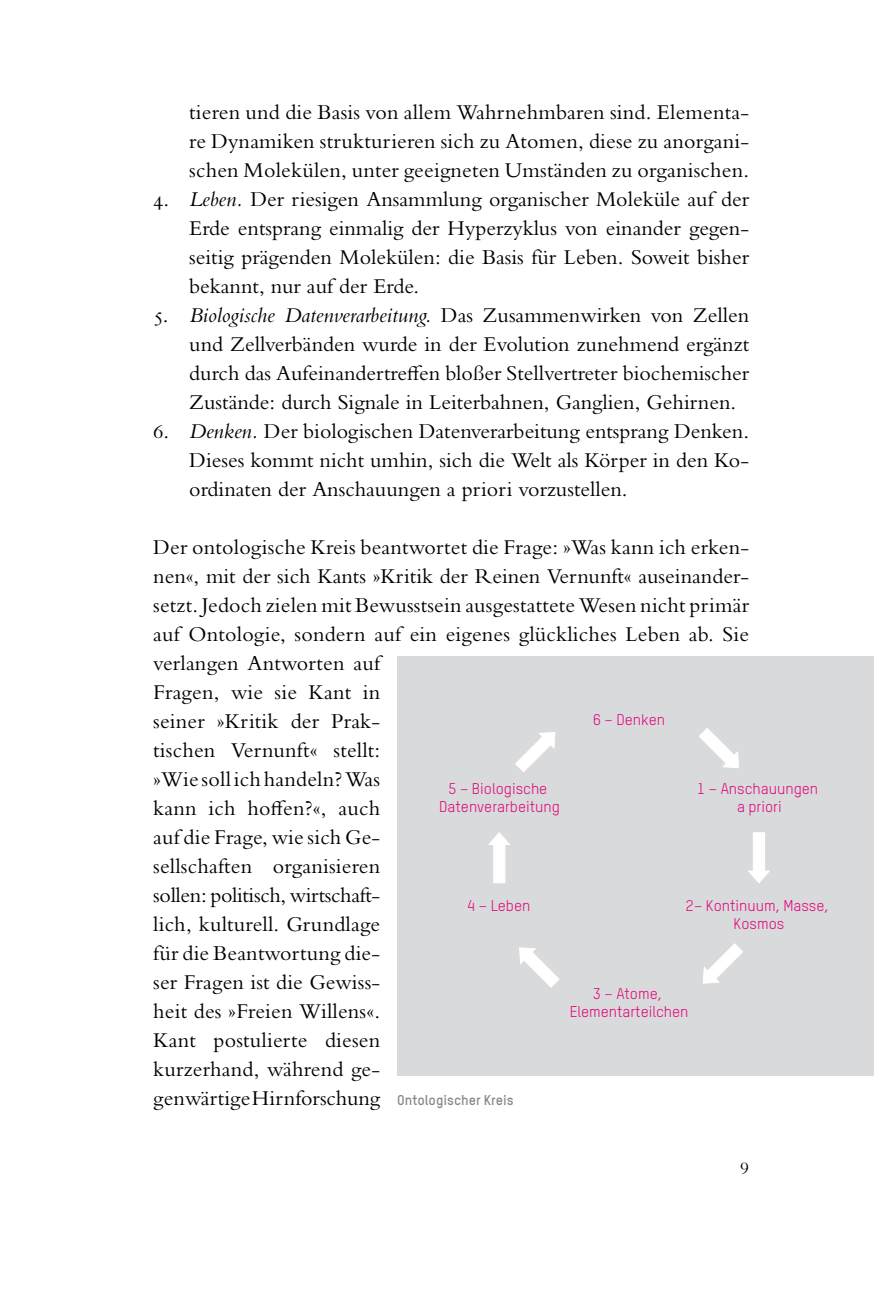
<style>
.page{position:relative;width:874px;height:1304px;background:#fff}
.page>*{position:absolute;margin:0;border:0;box-sizing:border-box;transform-origin:0 0}
.t1{font:22px/29px "Bembo MT Pro";letter-spacing:.01em;color:#000;text-align:justify}
.t2{font:italic 22px "Bembo Std";color:#000}
.t3{font:18px "Bembo Std";color:#000}
.t4{font:15.2px/18.2px "TSTAR";color:#e2007a;text-align:center}
.t5{font:700 14px "TSTAR";color:#87888a}
.s1{font-family:"Bembo Std";font-style:italic}
.s2{font-family:"Bembo MT Pro";font-style:normal}
</style>
<div class="page">
<div style="left:397px;top:657px;width:476px;height:419px;background:#d9dadb"></div>
<svg style="left:515px;top:732px;width:40px;height:40px"></svg>
<svg style="left:703px;top:943px;width:40px;height:41px"></svg>
<div style="left:752px;top:832px;width:12px;height:41px;background:#fff;border:1px solid #fff"></div>
<svg style="left:748px;top:870px;width:22px;height:13px"></svg>
<div style="left:493px;top:843px;width:12px;height:40px;background:#fff"></div>
<svg style="left:488px;top:832px;width:22px;height:14px"></svg>
<svg style="left:519px;top:947px;width:40px;height:41px"></svg>
<svg style="left:699px;top:728px;width:40px;height:40px"></svg>
<p class="t1" style="left:189px;top:97px;width:561px">tieren und die Basis von allem Wahrnehmbaren sind. Elementa&shy;re Dynamiken strukturieren sich zu Atomen, diese zu anorgani&shy;schen Molekülen, unter geeigneten Umständen zu organischen.</p>
<p class="t1" style="left:189px;top:184px;width:561px;text-indent:-36px">4. <span class="s1">Leben.</span> Der riesigen Ansammlung organischer Moleküle auf der Erde entsprang einmalig der Hyperzyklus von einander gegen&shy;seitig prägenden Molekülen: die Basis für Leben. Soweit bisher bekannt, nur auf der Erde.</p>
<p class="t2" style="left:153px;top:302px;width:597px"><span class="s2">5.</span> Biologische Datenverarbeitung. <span class="s2">Das Zusammenwirken von Zellen</span></p>
<p class="t1" style="left:189px;top:329px;width:561px">und Zellverbänden wurde in der Evolution zunehmend ergänzt durch das Aufeinandertreffen bloßer Stellvertreter biochemischer Zustände: durch Signale in Leiterbahnen, Ganglien, Gehirnen.</p>
<p class="t1" style="left:189px;top:416px;width:561px;text-indent:-36px">6. <span class="s1">Denken.</span> Der biologischen Datenverarbeitung entsprang Denken.<br>Dieses kommt nicht umhin, sich die Welt als Körper in den Ko&shy;ordinaten der Anschauungen a priori vorzustellen.</p>
<p class="t1" style="left:153px;top:532px;width:597px;text-align:left">Der ontologische Kreis beantwortet die Frage: »Was kann ich erken&shy;nen«, mit der sich Kants »Kritik der Reinen Vernunft« auseinander&shy;setzt. Jedoch zielen mit Bewusstsein ausgestattete Wesen nicht primär auf Ontologie, sondern auf ein eigenes glückliches Leben ab. Sie verlangen Antworten auf<br>Fragen, wie sie Kant in<br>seiner »Kritik der Prak-<br>tischen Vernunft« stellt:<br>»Wie soll ich handeln? Was<br>kann ich hoffen?«, auch<br>auf die Frage, wie sich Ge-<br>sellschaften organisieren<br>sollen: politisch, wirtschaft-<br>lich, kulturell. Grundlage<br>für die Beantwortung die-<br>ser Fragen ist die Gewiss-<br>heit des »Freien Willens«.<br>Kant postulierte diesen<br>kurzerhand, während ge-<br>genwärtige Hirnforschung</p>
<p class="t4" style="left:592px;top:711px;width:74px">6 – Denken</p>
<p class="t4" style="left:439px;top:779px;width:122px">5 – Biologische<br>Datenverarbeitung</p>
<p class="t4" style="left:696px;top:779px;width:122px">1 – Anschauungen a priori</p>
<p class="t4" style="left:685px;top:896px;width:144px">2– Kontinuum, Masse,<br>Kosmos</p>
<p class="t4" style="left:467px;top:896px;width:65px">4 – Leben</p>
<p class="t4" style="left:569px;top:984px;width:120px">3 – Atome,<br>Elementarteilchen</p>
<p class="t5" style="left:397px;top:1091px;width:118px">Ontologischer Kreis</p>
<p class="t3" style="left:740px;top:1158px;width:10px">9</p>
</div>
